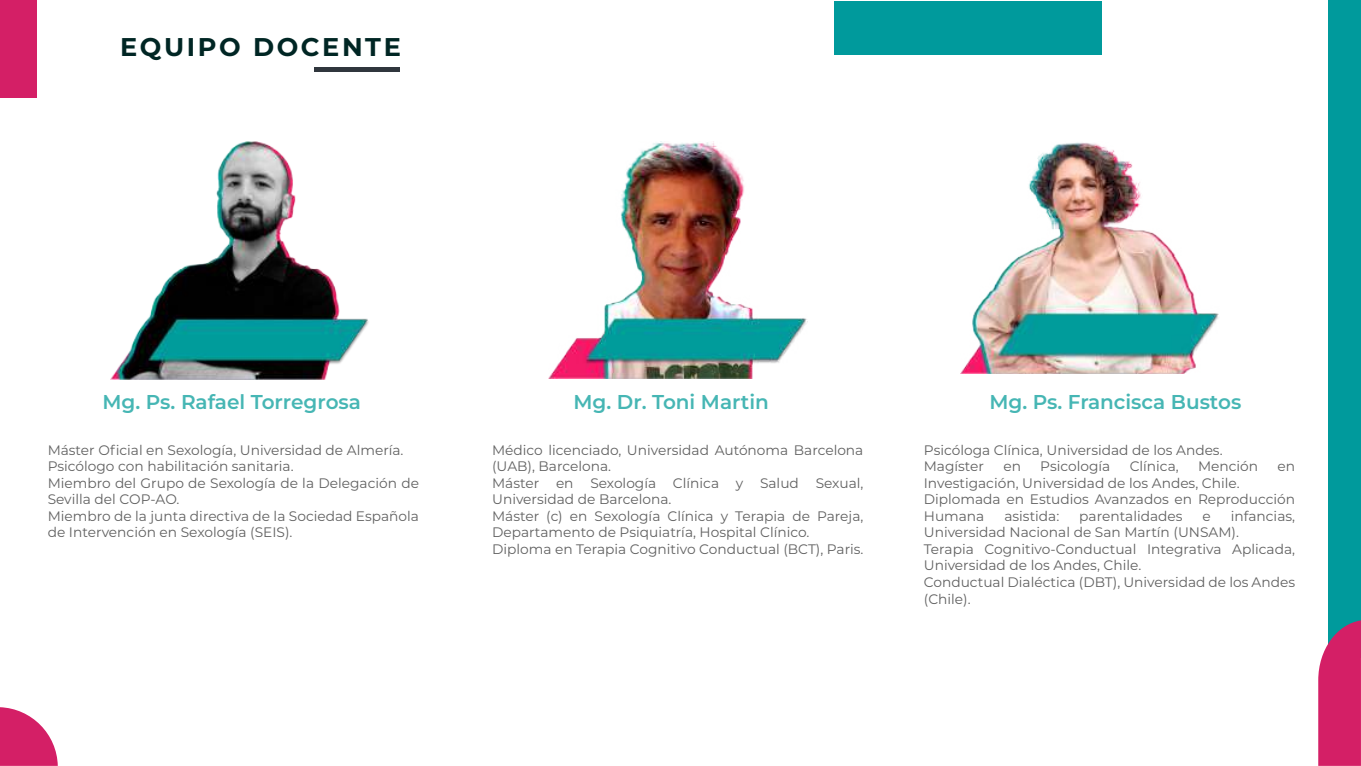
<style>
.page{position:relative;width:1361px;height:766px;background:#fff}
.page>*{position:absolute;margin:0;border:0;box-sizing:border-box;transform-origin:0 0}
.t1{font:700 25.5px "Montserrat";letter-spacing:.1em;color:#002624}
.t2{font:600 20px "Montserrat";color:#46b6b4}
.t3{font:13.75px/16.5px "Montserrat";color:#616161}
</style>
<div class="page">
<div style="left:0;top:0;width:37px;height:97px;background:#d41f66"></div>
<svg style="left:0;top:707px;width:58px;height:58px"></svg>
<div style="left:1328px;top:0;width:33px;height:658px;background:#009a9c"></div>
<svg style="left:1318px;top:620px;width:43px;height:145px;background:#cd3271"></svg>
<div style="left:834px;top:1px;width:268px;height:54px;background:#009a9c"></div>
<div style="left:314px;top:67px;width:85px;height:5px;background:#30363d"></div>
<img style="left:110px;top:142px;width:259px;height:237px">
<img style="left:549px;top:142px;width:259px;height:236px">
<img style="left:960px;top:142px;width:259px;height:231px">
<h1 class="t1" style="left:120px;top:28px;width:282px">EQUIPO DOCENTE</h1>
<h2 class="t2" style="left:102px;top:387px;width:260px">Mg. Ps. Rafael Torregrosa</h2>
<h2 class="t2" style="left:573px;top:387px;width:197px">Mg. Dr. Toni Martin</h2>
<h2 class="t2" style="left:989px;top:387px;width:253px">Mg. Ps. Francisca Bustos</h2>
<p class="t3" style="left:48px;top:441px;width:373px">Máster Oficial en Sexología, Universidad de Almería.<br>Psicólogo con habilitación sanitaria.<br>Miembro del Grupo de Sexología de la Delegación de Sevilla del COP-AO.<br>Miembro de la junta directiva de la Sociedad Española de Intervención en Sexología (SEIS).</p>
<p class="t3" style="left:492px;top:441px;width:373px">Médico licenciado, Universidad Autónoma Barcelona (UAB), Barcelona.<br>Máster en Sexología Clínica y Salud Sexual, Universidad de Barcelona.<br>Máster (c) en Sexología Clínica y Terapia de Pareja, Departamento de Psiquiatría, Hospital Clínico.<br>Diploma en Terapia Cognitivo Conductual (BCT), Paris.</p>
<p class="t3" style="left:924px;top:441px;width:300px">Psicóloga Clínica, Universidad de los Andes.<br>Magíster</p>
<p class="t3" style="left:1003px;top:457px;width:19px">en</p>
<p class="t3" style="left:1040px;top:457px;width:72px">Psicología</p>
<p class="t3" style="left:1129px;top:457px;width:51px">Clínica,</p>
<p class="t3" style="left:1198px;top:457px;width:62px">Mención</p>
<p class="t3" style="left:1277px;top:457px;width:19px">en</p>
<p class="t3" style="left:924px;top:474px;width:373px">Investigación, Universidad de los Andes, Chile.<br>Diplomada en Estudios Avanzados en Reproducción<br>Humana</p>
<p class="t3" style="left:924px;top:507px;width:373px;text-indent:307px">infancias, Universidad Nacional de San Martín (UNSAM).<br>Terapia Cognitivo-Conductual Integrativa Aplicada, Universidad de los Andes, Chile.<br>Conductual Dialéctica (DBT), Universidad de los Andes (Chile).</p>
<p class="t3" style="left:1004px;top:507px;width:56px">asistida:</p>
<p class="t3" style="left:1079px;top:507px;width:105px">parentalidades</p>
<p class="t3" style="left:1202px;top:507px;width:10px">e</p>
</div>
